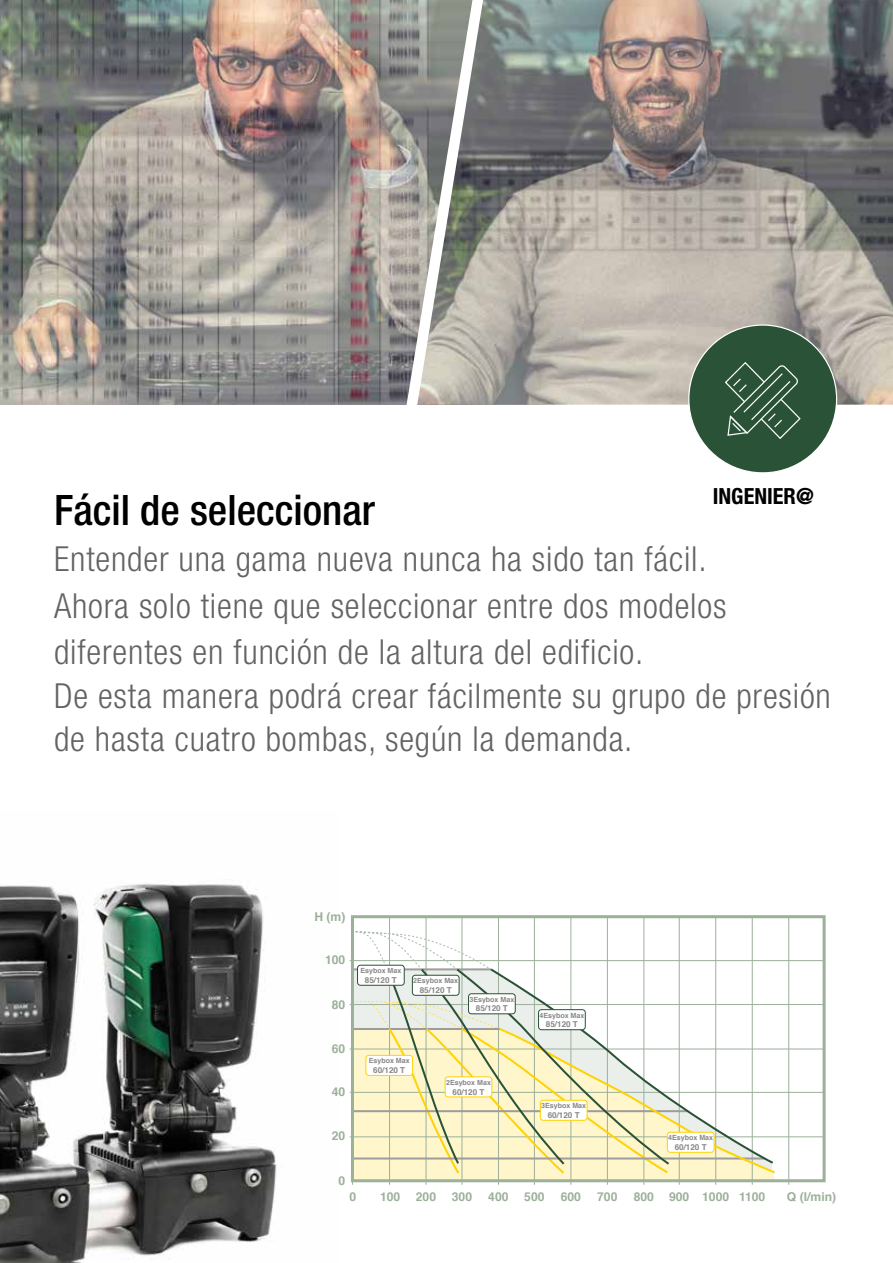
<style>
.page{position:relative;width:893px;height:1263px;background:#fff}
.page>*{position:absolute;margin:0;border:0;box-sizing:border-box;transform-origin:0 0}
.t1{font:500 condensed 42px "Helvetica Neue LT Std";color:#000}
.t2{font:300 condensed 34.5px/46.5px "Helvetica Neue LT Std";letter-spacing:.025em;color:#646363}
.t3{font:700 condensed 22.35px "Helvetica Neue LT Std";color:#000}
.t4{font:700 12.15px "Helvetica";color:#9cb09a}
.t5{font:700 8.1px "Helvetica";color:#878787}
.t6{font:700 7.05px "Helvetica";color:#878787}
</style>
<div class="page">
<img style="left:0;top:883px;width:277px;height:380px">
<img style="left:0;top:0;width:399px;height:405px">
<img style="left:493px;top:0;width:399px;height:405px">
<hr style="left:892px;top:0;width:1px;height:466px;background:#2a5236">
<svg style="left:399px;top:0;width:94px;height:405px;background:#9e9e99"></svg>
<hr style="left:352px;top:917px;width:1px;height:268px;background:#9cb09a">
<hr style="left:389px;top:917px;width:1px;height:268px;background:#9cb09a">
<hr style="left:350px;top:1136px;width:473px;height:1px;background:#9cb09a">
<hr style="left:350px;top:1092px;width:473px;height:1px;background:#9cb09a">
<hr style="left:350px;top:1049px;width:473px;height:1px;background:#9cb09a">
<hr style="left:350px;top:1004px;width:473px;height:1px;background:#9cb09a">
<hr style="left:350px;top:960px;width:473px;height:1px;background:#9cb09a">
<hr style="left:426px;top:917px;width:1px;height:268px;background:#9cb09a">
<hr style="left:462px;top:917px;width:1px;height:268px;background:#9cb09a">
<hr style="left:498px;top:917px;width:1px;height:268px;background:#9cb09a">
<hr style="left:534px;top:917px;width:1px;height:268px;background:#9cb09a">
<hr style="left:571px;top:917px;width:1px;height:268px;background:#9cb09a">
<hr style="left:607px;top:917px;width:1px;height:268px;background:#9cb09a">
<hr style="left:644px;top:917px;width:1px;height:268px;background:#9cb09a">
<hr style="left:679px;top:917px;width:1px;height:268px;background:#9cb09a">
<hr style="left:715px;top:917px;width:1px;height:268px;background:#9cb09a">
<hr style="left:752px;top:917px;width:1px;height:268px;background:#9cb09a">
<hr style="left:788px;top:917px;width:1px;height:268px;background:#9cb09a">
<div style="left:351px;top:915px;width:475px;height:267px;border:3px solid #9cb09a"></div>
<svg style="left:351px;top:930px;width:425px;height:246px"></svg>
<div style="left:689px;top:325px;width:148px;height:148px;background:#2a5236;border-radius:50%"></div>
<svg style="left:725px;top:362px;width:76px;height:77px"></svg>
<p class="t3" style="left:713px;top:483px;width:103px">INGENIER@</p>
<p class="t1" style="left:54px;top:485px;width:323px">Fácil de seleccionar</p>
<p class="t2" style="left:54px;top:536px;width:674px">Entender una gama nueva nunca ha sido tan fácil.<br>Ahora solo tiene que seleccionar entre dos modelos diferentes en función de la altura del edificio.</p>
<p class="t2" style="left:54px;top:674px;width:778px;line-height:43.5px">De esta manera podrá crear fácilmente su grupo de presión de hasta cuatro bombas, según la demanda.</p>
<p class="t4" style="left:314px;top:907px;width:33px">H (m)</p>
<p class="t4" style="left:325px;top:950px;width:22px">100</p>
<p class="t4" style="left:332px;top:994px;width:15px">80</p>
<p class="t4" style="left:332px;top:1039px;width:15px">60</p>
<p class="t4" style="left:332px;top:1082px;width:15px">40</p>
<p class="t4" style="left:332px;top:1126px;width:15px">20</p>
<p class="t4" style="left:339px;top:1171px;width:8px">0</p>
<p class="t6" style="left:360px;top:965px;width:42px">Esybox Max</p>
<p class="t5" style="left:365px;top:973px;width:33px">85/120 T</p>
<p class="t6" style="left:413px;top:975px;width:46px">2Esybox Max</p>
<p class="t5" style="left:420px;top:983px;width:33px">85/120 T</p>
<p class="t6" style="left:469px;top:993px;width:46px">3Esybox Max</p>
<p class="t5" style="left:476px;top:1002px;width:33px">85/120 T</p>
<p class="t6" style="left:369px;top:1055px;width:42px">Esybox Max</p>
<p class="t5" style="left:373px;top:1064px;width:33px">60/120 T</p>
<p class="t6" style="left:446px;top:1076px;width:46px">2Esybox Max</p>
<p class="t5" style="left:452px;top:1085px;width:33px">60/120 T</p>
<p class="t6" style="left:539px;top:1009px;width:46px">4Esybox Max</p>
<p class="t5" style="left:546px;top:1018px;width:33px">85/120 T</p>
<p class="t6" style="left:541px;top:1100px;width:46px">3Esybox Max</p>
<p class="t5" style="left:548px;top:1108px;width:33px">60/120 T</p>
<p class="t6" style="left:668px;top:1132px;width:46px">4Esybox Max</p>
<p class="t5" style="left:675px;top:1140px;width:33px">60/120 T</p>
<p class="t4" style="left:350px;top:1186px;width:8px">0</p>
<p class="t4" style="left:380px;top:1186px;width:22px">100</p>
<p class="t4" style="left:416px;top:1186px;width:22px">200</p>
<p class="t4" style="left:452px;top:1186px;width:22px">300</p>
<p class="t4" style="left:488px;top:1186px;width:22px">400</p>
<p class="t4" style="left:524px;top:1186px;width:22px">500</p>
<p class="t4" style="left:561px;top:1186px;width:22px">600</p>
<p class="t4" style="left:597px;top:1186px;width:22px">700</p>
<p class="t4" style="left:634px;top:1186px;width:133px">800 900 1000 1100</p>
<p class="t4" style="left:787px;top:1186px;width:51px">Q (l/min)</p>
</div>
